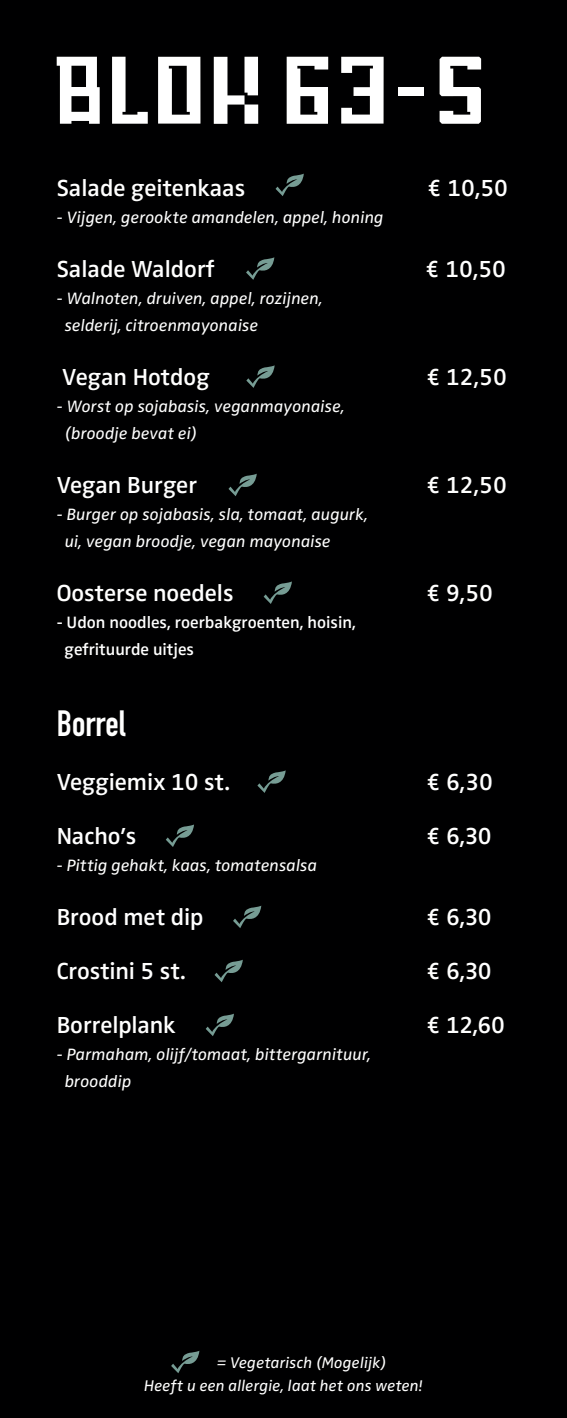
<style>
.page{position:relative;width:567px;height:1418px;background:#fff}
.page>*{position:absolute;margin:0;border:0;box-sizing:border-box;transform-origin:0 0}
.t1{font:700 36px "DIN Condensed";color:#fff}
.t2{font:600 24px "Zwo Pro";color:#fff}
.t3{font:italic 17px/27px "Zwo Pro";letter-spacing:.01em;color:#fff}
.t4{font:600 17px/27px "Zwo Pro";color:#fff}
.t5{font:italic 16px/23.6px "Zwo Pro";letter-spacing:.01em;color:#fff}
</style>
<div class="page">
<div style="left:0;top:0;width:567px;height:1417px;background:#000001"></div>
<svg style="left:287px;top:57px;width:41px;height:67px"></svg>
<svg style="left:214px;top:57px;width:44px;height:67px"></svg>
<svg style="left:112px;top:57px;width:36px;height:67px"></svg>
<svg style="left:57px;top:57px;width:43px;height:67px"></svg>
<svg style="left:158px;top:57px;width:42px;height:67px"></svg>
<svg style="left:341px;top:57px;width:43px;height:67px"></svg>
<div style="left:398px;top:87px;width:26px;height:9px;background:#fff"></div>
<svg style="left:440px;top:57px;width:41px;height:67px"></svg>
<svg style="left:276px;top:173px;width:28px;height:23px"></svg>
<svg style="left:246px;top:257px;width:28px;height:23px"></svg>
<svg style="left:246px;top:365px;width:29px;height:23px"></svg>
<svg style="left:228px;top:473px;width:29px;height:23px"></svg>
<svg style="left:264px;top:581px;width:28px;height:23px"></svg>
<svg style="left:257px;top:770px;width:29px;height:23px"></svg>
<svg style="left:171px;top:1351px;width:28px;height:22px"></svg>
<svg style="left:166px;top:824px;width:28px;height:23px"></svg>
<svg style="left:206px;top:1013px;width:28px;height:23px"></svg>
<svg style="left:215px;top:959px;width:28px;height:23px"></svg>
<svg style="left:233px;top:906px;width:28px;height:22px"></svg>
<h2 class="t2" style="left:57px;top:170px;width:190px">Salade geitenkaas</h2>
<h2 class="t2" style="left:428px;top:170px;width:82px">€ 10,50</h2>
<p class="t3" style="left:57px;top:203px;width:328px">- Vijgen, gerookte amandelen, appel, honing</p>
<h2 class="t2" style="left:57px;top:251px;width:159px">Salade Waldorf</h2>
<h2 class="t2" style="left:426px;top:251px;width:82px">€ 10,50</h2>
<p class="t3" style="left:65px;top:284px;width:260px;text-indent:-8px">- Walnoten, druiven, appel, rozijnen, selderij, citroenmayonaise</p>
<h2 class="t2" style="left:62px;top:359px;width:149px">Vegan Hotdog</h2>
<h2 class="t2" style="left:427px;top:359px;width:82px">€ 12,50</h2>
<p class="t3" style="left:65px;top:392px;width:281px;text-indent:-8px">- Worst op sojabasis, veganmayonaise, (broodje bevat ei)</p>
<h2 class="t2" style="left:57px;top:467px;width:142px">Vegan Burger</h2>
<h2 class="t2" style="left:427px;top:467px;width:82px">€ 12,50</h2>
<p class="t3" style="left:65px;top:500px;width:305px;text-indent:-8px">- Burger op sojabasis, sla, tomaat, augurk, ui, vegan broodje, vegan mayonaise</p>
<h2 class="t2" style="left:57px;top:575px;width:178px">Oosterse noedels</h2>
<h2 class="t2" style="left:427px;top:575px;width:68px">€ 9,50</h2>
<p class="t4" style="left:65px;top:608px;width:293px;text-indent:-8px">- Udon noodles, roerbakgroenten, hoisin, gefrituurde uitjes</p>
<h1 class="t1" style="left:57px;top:699px;width:70px">Borrel</h1>
<h2 class="t2" style="left:57px;top:764px;width:175px">Veggiemix 10 st.</h2>
<h2 class="t2" style="left:427px;top:764px;width:68px">€ 6,30</h2>
<h2 class="t2" style="left:57px;top:818px;width:81px">Nacho’s</h2>
<h2 class="t2" style="left:427px;top:818px;width:66px">€ 6,30</h2>
<p class="t3" style="left:57px;top:851px;width:262px">- Pittig gehakt, kaas, tomatensalsa</p>
<h2 class="t2" style="left:57px;top:899px;width:148px">Brood met dip</h2>
<h2 class="t2" style="left:427px;top:899px;width:66px">€ 6,30</h2>
<h2 class="t2" style="left:57px;top:953px;width:131px">Crostini 5 st.</h2>
<h2 class="t2" style="left:427px;top:953px;width:66px">€ 6,30</h2>
<h2 class="t2" style="left:57px;top:1007px;width:120px">Borrelplank</h2>
<h2 class="t2" style="left:427px;top:1007px;width:80px">€ 12,60</h2>
<p class="t3" style="left:65px;top:1040px;width:308px;text-indent:-8px">- Parmaham, olijf/tomaat, bittergarnituur, brooddip</p>
<p class="t5" style="left:144px;top:1349px;width:280px;text-indent:73px">= Vegetarisch (Mogelijk)<br>Heeft u een allergie, laat het ons weten!</p>
</div>
